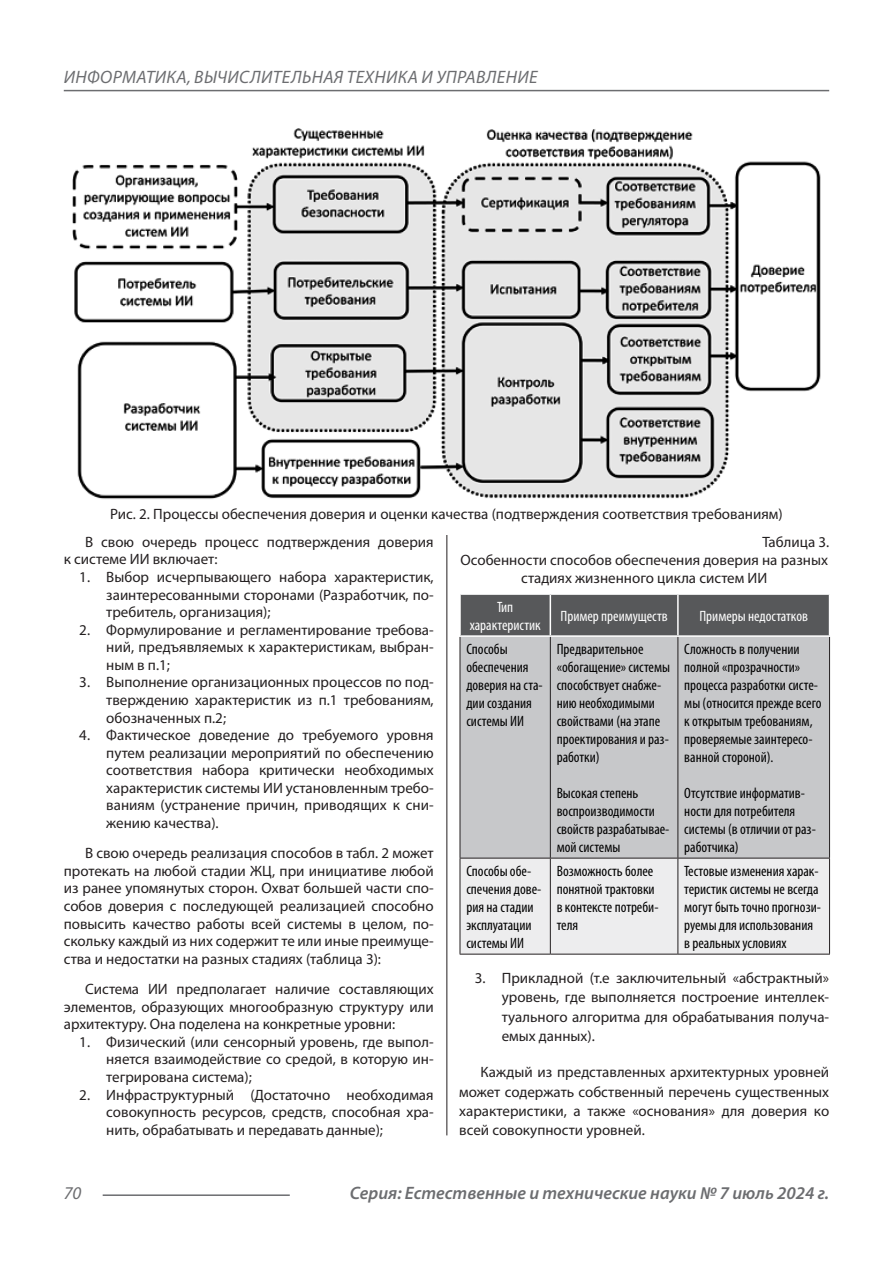
<style>
.page{position:relative;width:893px;height:1263px;background:#fff}
.page>*{position:absolute;margin:0;border:0;box-sizing:border-box;transform-origin:0 0}
.t1{font:italic 600 18px "Myriad Pro";color:#6c6d70}
.t2{font:italic 18px "Myriad Pro";letter-spacing:.02em;color:#6c6d70}
.Статья_текст{font:15px/17.5px "Myriad Pro";color:#231f20;text-align:justify}
.Таблица_Строка{font:condensed 15px/18px "Myriad Pro";color:#000}
.Таблица_Заголовок_Яч{font:condensed 15px/18px "Myriad Pro";color:#fff;text-align:center}
</style>
<div class="page">
<hr style="left:446px;top:128px;width:1px;height:1007px;background:#231f20">
<hr style="left:103px;top:1194px;width:187px;height:2px;background:#6c6d70">
<hr style="left:64px;top:90px;width:765px;height:1px;background:#6c6d70">
<div style="left:442px;top:519px;width:9px;height:15px;background:#fff"></div>
<img style="left:72px;top:128px;width:749px;height:371px">
<div style="left:461px;top:595px;width:368px;height:40px;background:#57585a"></div>
<div style="left:461px;top:637px;width:368px;height:221px;background:#c7c8ca"></div>
<div style="left:461px;top:859px;width:368px;height:95px;background:#ededee"></div>
<hr style="left:460px;top:637px;width:1px;height:221px;background:#231f20">
<hr style="left:550px;top:637px;width:1px;height:221px;background:#231f20">
<hr style="left:677px;top:637px;width:1px;height:221px;background:#231f20">
<hr style="left:829px;top:637px;width:1px;height:221px;background:#231f20">
<hr style="left:460px;top:858px;width:90px;height:1px;background:#231f20">
<hr style="left:460px;top:858px;width:1px;height:96px;background:#231f20">
<hr style="left:550px;top:858px;width:128px;height:1px;background:#231f20">
<hr style="left:550px;top:858px;width:1px;height:96px;background:#231f20">
<hr style="left:678px;top:858px;width:152px;height:1px;background:#231f20">
<hr style="left:677px;top:858px;width:1px;height:96px;background:#231f20">
<hr style="left:829px;top:858px;width:1px;height:96px;background:#231f20">
<hr style="left:460px;top:954px;width:90px;height:1px;background:#231f20">
<hr style="left:550px;top:954px;width:128px;height:1px;background:#231f20">
<hr style="left:678px;top:954px;width:152px;height:1px;background:#231f20">
<hr style="left:550px;top:595px;width:1px;height:40px;background:#fff">
<hr style="left:677px;top:595px;width:2px;height:40px;background:#fff">
<p class="t2" style="left:64px;top:66px;width:475px">ИНФОРМАТИКА, ВЫЧИСЛИТЕЛЬНАЯ ТЕХНИКА И УПРАВЛЕНИЕ</p>
<p class="Статья_текст" style="left:110px;top:504px;width:674px">Рис. 2. Процессы обеспечения доверия и оценки качества (подтверждения соответствия требованиям)</p>
<p class="Статья_текст" style="left:762px;top:533px;width:68px">Таблица 3.</p>
<p class="Статья_текст" style="left:460px;top:551px;width:369px;line-height:18px;text-align:center">Особенности способов обеспечения доверия на разных стадиях жизненного цикла систем ИИ</p>
<p class="Таблица_Заголовок_Яч" style="left:470px;top:597px;width:72px">Тип характеристик</p>
<p class="Таблица_Заголовок_Яч" style="left:560px;top:606px;width:109px">Пример преимуществ</p>
<p class="Таблица_Заголовок_Яч" style="left:699px;top:606px;width:110px">Примеры недостатков</p>
<p class="Таблица_Строка" style="left:466px;top:639px;width:78px">Способы обеспечения доверия на ста&shy;дии создания системы ИИ</p>
<p class="Таблица_Строка" style="left:557px;top:639px;width:115px">Предварительное «обогащение» системы способствует снабже&shy;нию необходимыми свойствами (на этапе проектирования и раз&shy;работки)</p>
<p class="Таблица_Строка" style="left:557px;top:783px;width:114px">Высокая степень воспроизводимости свойств разрабатывае&shy;мой системы</p>
<p class="Статья_текст" style="left:64px;top:533px;width:371px;text-indent:21px">В свою очередь процесс подтверждения доверия к системе ИИ включает:</p>
<p class="Статья_текст" style="left:106px;top:568px;width:329px;text-indent:-27px">1. Выбор исчерпывающего набора характеристик, заинтересованными сторонами (Разработчик, по&shy;требитель, организация);</p>
<p class="Статья_текст" style="left:106px;top:621px;width:329px;text-indent:-27px">2. Формулирование и регламентирование требова&shy;ний, предъявляемых к характеристикам, выбран&shy;ным в п.1;</p>
<p class="Статья_текст" style="left:106px;top:673px;width:329px;text-indent:-27px">3. Выполнение организационных процессов по под&shy;тверждению характеристик из п.1 требованиям, обозначенных п.2;</p>
<p class="Статья_текст" style="left:106px;top:726px;width:329px;text-indent:-27px">4. Фактическое доведение до требуемого уровня путем реализации мероприятий по обеспечению соответствия набора критически необходимых характеристик системы ИИ установленным требо&shy;ваниям (устранение причин, приводящих к сни&shy;жению качества).</p>
<p class="Статья_текст" style="left:64px;top:844px;width:371px;text-indent:21px">В свою очередь реализация способов в табл. 2 может протекать на любой стадии ЖЦ, при инициативе любой из ранее упомянутых сторон. Охват большей части спо&shy;собов доверия с последующей реализацией способно повысить качество работы всей системы в целом, по&shy;скольку каждый из них содержит те или иные преимуще&shy;ства и недостатки на разных стадиях (таблица 3):</p>
<p class="Статья_текст" style="left:64px;top:980px;width:371px;text-indent:21px">Система ИИ предполагает наличие составляющих элементов, образующих многообразную структуру или архитектуру. Она поделена на конкретные уровни:</p>
<p class="Статья_текст" style="left:106px;top:1033px;width:329px;text-indent:-27px">1. Физический (или сенсорный уровень, где выпол&shy;няется взаимодействие со средой, в которую ин&shy;тегрирована система);</p>
<p class="Статья_текст" style="left:106px;top:1085px;width:329px;line-height:18px;text-indent:-27px">2. Инфраструктурный (Достаточно необходимая совокупность ресурсов, средств, способная хра&shy;нить, обрабатывать и передавать данные);</p>
<p class="Таблица_Строка" style="left:684px;top:639px;width:139px">Сложность в получении полной «прозрачности» процесса разработки систе&shy;мы (относится прежде всего к открытым требованиям, проверяемые заинтересо&shy;ванной стороной).</p>
<p class="Таблица_Строка" style="left:684px;top:783px;width:133px">Отсутствие информатив&shy;ности для потребителя системы (в отличии от раз&shy;работчика)</p>
<p class="Таблица_Строка" style="left:466px;top:862px;width:76px">Способы обе&shy;спечения дове&shy;рия на стадии эксплуатации системы ИИ</p>
<p class="Таблица_Строка" style="left:557px;top:862px;width:103px">Возможность более понятной трактовки в контексте потреби&shy;теля</p>
<p class="Таблица_Строка" style="left:684px;top:862px;width:138px">Тестовые изменения харак&shy;теристик системы не всегда могут быть точно прогнози&shy;руемы для использования в реальных условиях</p>
<p class="Статья_текст" style="left:502px;top:968px;width:329px;line-height:19.4px;text-indent:-27px">3. Прикладной (т.е заключительный «абстрактный» уровень, где выполняется построение интеллек&shy;туального алгоритма для обрабатывания получа&shy;емых данных).</p>
<p class="Статья_текст" style="left:459px;top:1062px;width:371px;line-height:19.4px;text-indent:21px">Каждый из представленных архитектурных уровней может содержать собственный перечень существенных характеристики, а также «основания» для доверия ко всей совокупности уровней.</p>
<p class="t2" style="left:64px;top:1182px;width:19px">70</p>
<p class="t1" style="left:350px;top:1182px;width:481px">Серия: Естественные и технические науки № 7 июль 2024 г.</p>
</div>
